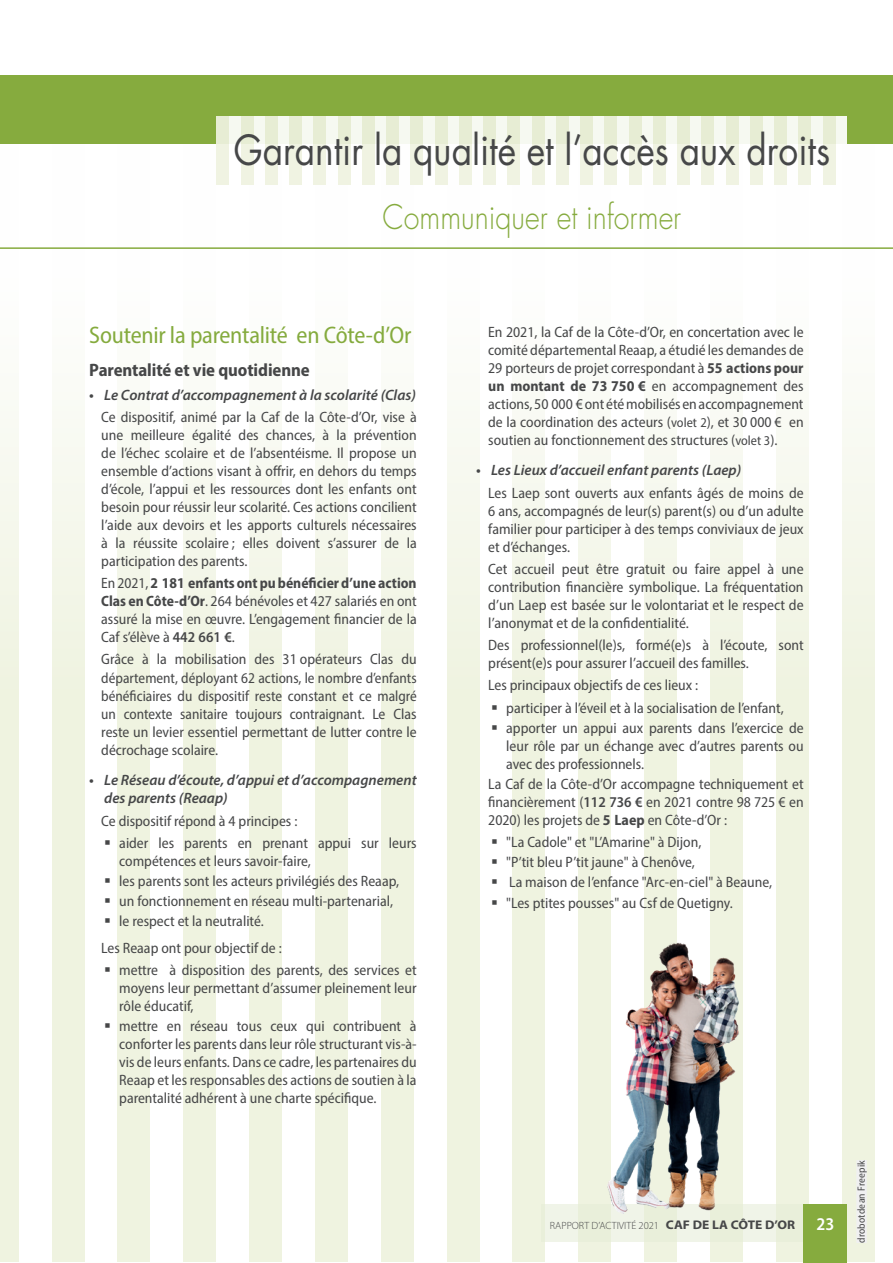
<style>
.page{position:relative;width:893px;height:1263px;background:#fff}
.page>*{position:absolute;margin:0;border:0;box-sizing:border-box;transform-origin:0 0}
.t1{font:40.5px "Futura Std";color:#464748;scale:.87 1}
.t2{font:300 33px "Futura Std";color:#86ab3e;scale:.87 1}
.t3{font:semi-condensed 24px "Myriad Pro";letter-spacing:-.01em;color:#85ab3e}
.t4{font:700 semi-condensed 18px "Myriad Pro";letter-spacing:-.005em;color:#464748}
.t5{font:600 semi-condensed 18px "Myriad Pro";color:#fff}
.t6{font:semi-condensed 15px/18px "Myriad Pro";color:#464748;text-align:justify}
.t7{font:italic 600 15px/18px "Myriad Pro";color:#464748}
.t8{font:300 10.5px "Myriad Pro";color:#464748}
.t9{font:semi-condensed 10.5px "Myriad Pro";letter-spacing:.02em;color:#464748}
.s1{font-weight:700}
.s2{font-weight:600}
.s3{font-size:13.5px}
.s4{font-weight:700;font-size:12.6px}
</style>
<div class="page">
<div style="left:0;top:144px;width:19px;height:1118px;background:linear-gradient(to bottom,#fdfdfb,#ebf0d7)"></div>
<div style="left:52px;top:144px;width:33px;height:1118px;background:linear-gradient(to bottom,#fdfdfb,#ebf0d7)"></div>
<div style="left:118px;top:144px;width:32px;height:1118px;background:linear-gradient(to bottom,#fdfdfb,#ebf0d7)"></div>
<div style="left:183px;top:144px;width:33px;height:1118px;background:linear-gradient(to bottom,#fdfdfb,#ebf0d7)"></div>
<div style="left:249px;top:144px;width:33px;height:1118px;background:linear-gradient(to bottom,#fcfdfa,#ebf0d8)"></div>
<div style="left:315px;top:144px;width:33px;height:1118px;background:linear-gradient(to bottom,#fcfdfa,#ebf0d8)"></div>
<div style="left:381px;top:144px;width:33px;height:1118px;background:linear-gradient(to bottom,#fcfdfa,#ebf0d8)"></div>
<div style="left:447px;top:144px;width:33px;height:1118px;background:linear-gradient(to bottom,#fcfdfa,#ebf0d8)"></div>
<div style="left:512px;top:144px;width:33px;height:1118px;background:linear-gradient(to bottom,#fcfdfa,#ebf0d8)"></div>
<svg style="left:578px;top:184px;width:33px;height:1078px"></svg>
<svg style="left:644px;top:184px;width:33px;height:1078px"></svg>
<svg style="left:710px;top:184px;width:33px;height:1078px"></svg>
<div style="left:776px;top:144px;width:33px;height:1118px;background:linear-gradient(to bottom,#fdfdfb,#eaefd6)"></div>
<div style="left:842px;top:144px;width:33px;height:1118px;background:linear-gradient(to bottom,#fdfdfb,#eaf0d7)"></div>
<div style="left:0;top:75px;width:893px;height:69px;background:#86ab3e"></div>
<svg style="left:229px;top:116px;width:618px;height:68px"></svg>
<svg style="left:217px;top:116px;width:12px;height:68px"></svg>
<svg style="left:241px;top:116px;width:12px;height:68px"></svg>
<svg style="left:265px;top:116px;width:12px;height:68px"></svg>
<svg style="left:289px;top:116px;width:13px;height:68px"></svg>
<svg style="left:314px;top:116px;width:12px;height:68px"></svg>
<svg style="left:338px;top:116px;width:12px;height:68px"></svg>
<svg style="left:362px;top:116px;width:12px;height:68px"></svg>
<svg style="left:386px;top:116px;width:13px;height:68px"></svg>
<svg style="left:411px;top:116px;width:12px;height:68px"></svg>
<svg style="left:435px;top:116px;width:12px;height:68px"></svg>
<svg style="left:459px;top:116px;width:12px;height:68px"></svg>
<svg style="left:483px;top:116px;width:13px;height:68px"></svg>
<svg style="left:508px;top:116px;width:12px;height:68px"></svg>
<svg style="left:532px;top:116px;width:12px;height:68px"></svg>
<svg style="left:556px;top:116px;width:12px;height:68px"></svg>
<svg style="left:580px;top:116px;width:13px;height:68px"></svg>
<svg style="left:605px;top:116px;width:12px;height:68px"></svg>
<svg style="left:629px;top:116px;width:12px;height:68px"></svg>
<svg style="left:653px;top:116px;width:12px;height:68px"></svg>
<svg style="left:678px;top:116px;width:12px;height:68px"></svg>
<svg style="left:702px;top:116px;width:12px;height:68px"></svg>
<svg style="left:726px;top:116px;width:12px;height:68px"></svg>
<svg style="left:750px;top:116px;width:12px;height:68px"></svg>
<svg style="left:775px;top:116px;width:12px;height:68px"></svg>
<svg style="left:799px;top:116px;width:12px;height:68px"></svg>
<svg style="left:823px;top:116px;width:12px;height:68px"></svg>
<div style="left:541px;top:1205px;width:263px;height:37px;background:#e6ecd7"></div>
<div style="left:803px;top:1205px;width:44px;height:58px;background:#86ab3e"></div>
<hr style="left:0;top:247px;width:893px;height:2px;background:#86ab3e">
<img style="left:547px;top:895px;width:231px;height:347px">
<div style="left:856px;top:1160px;width:11px;height:83px;background:#f0f0f1"></div>
<h1 class="t1" style="left:234px;top:124px;width:687px">Garantir la qualité et l’accès aux droits</h1>
<h2 class="t2" style="left:383px;top:197px;width:345px">Communiquer et informer</h2>
<h3 class="t3" style="left:89px;top:321px;width:324px">Soutenir la parentalité en Côte-d’Or</h3>
<p class="t4" style="left:89px;top:359px;width:222px">Parentalité et vie quotidienne</p>
<p class="t7" style="left:89px;top:385px;width:328px">• Le Contrat d’accompagnement à la scolarité (Clas)</p>
<p class="t6" style="left:101px;top:408px;width:317px">Ce dispositif, animé par la Caf de la Côte-d’Or, vise à une meilleure égalité des chances, à la prévention de l’échec scolaire et de l’absentéisme. Il propose un ensemble d’actions visant à offrir, en dehors du temps d’école, l’appui et les ressources dont les enfants ont besoin pour réussir leur scolarité. Ces actions concilient l’aide aux devoirs et les apports culturels nécessaires à la réussite scolaire ; elles doivent s’assurer de la participation des parents.</p>
<p class="t6" style="left:101px;top:574px;width:317px">En 2021, <span class="s1">2 181 enfants ont pu bénéficier d’une action Clas en Côte-d’Or</span>. 264 bénévoles et 427 salariés en ont assuré la mise en œuvre. L’engagement financier de la Caf s’élève à <span class="s2">442 661 €</span>.</p>
<p class="t6" style="left:101px;top:650px;width:317px">Grâce à la mobilisation des 31 opérateurs Clas du département, déployant 62 actions, le nombre d’enfants bénéficiaires du dispositif reste constant et ce malgré un contexte sanitaire toujours contraignant. Le Clas reste un levier essentiel permettant de lutter contre le décrochage scolaire.</p>
<p class="t7" style="left:104px;top:771px;width:314px;text-indent:-15px">• Le Réseau d’écoute, d’appui et d’accompagnement des parents (Reaap)</p>
<p class="t6" style="left:119px;top:809px;width:299px;line-height:22.2px;text-indent:-18px">Ce dispositif répond à 4 principes :<br>aider les parents en prenant appui sur leurs</p>
<p class="t6" style="left:119px;top:850px;width:281px;line-height:20.1px;text-align:left">compétences et leurs savoir-faire,<br>les parents sont les acteurs privilégiés des Reaap, un fonctionnement en réseau multi-partenarial, le respect et la neutralité.</p>
<p class="t6" style="left:119px;top:936px;width:299px;line-height:22.2px;text-indent:-18px">Les Reaap ont pour objectif de :<br>mettre à disposition des parents, des services et</p>
<p class="t6" style="left:119px;top:979px;width:299px">moyens leur permettant d’assumer pleinement leur rôle éducatif,</p>
<p class="t6" style="left:119px;top:1017px;width:299px">mettre en réseau tous ceux qui contribuent à conforter les parents dans leur rôle structurant vis-à&shy;vis de leurs enfants. Dans ce cadre, les partenaires du Reaap et les responsables des actions de soutien à la parentalité adhérent à une charte spécifique.</p>
<p class="t6" style="left:488px;top:322px;width:317px">En 2021, la Caf de la Côte-d’Or, en concertation avec le comité départemental Reaap, a étudié les demandes de 29 porteurs de projet correspondant à <span class="s1">55 actions pour un montant de 73 750 €</span> en accompagnement des actions, 50 000 € ont été mobilisés en accompagnement de la coordination des acteurs (<span class="s3">volet 2</span>), et 30 000 € en soutien au fonctionnement des structures (<span class="s3">volet 3</span>).</p>
<p class="t7" style="left:476px;top:461px;width:267px">• Les Lieux d’accueil enfant parents (Laep)</p>
<p class="t6" style="left:488px;top:483px;width:317px">Les Laep sont ouverts aux enfants âgés de moins de 6 ans, accompagnés de leur(s) parent(s) ou d’un adulte familier pour participer à des temps conviviaux de jeux et d’échanges.</p>
<p class="t6" style="left:488px;top:560px;width:317px">Cet accueil peut être gratuit ou faire appel à une contribution financière symbolique. La fréquentation d’un Laep est basée sur le volontariat et le respect de l’anonymat et de la confidentialité.</p>
<p class="t6" style="left:488px;top:636px;width:317px">Des professionnel(le)s, formé(e)s à l’écoute, sont présent(e)s pour assurer l’accueil des familles.</p>
<p class="t6" style="left:506px;top:674px;width:279px;line-height:22.2px;text-indent:-18px">Les principaux objectifs de ces lieux :<br>participer à l’éveil et à la socialisation de l’enfant,</p>
<p class="t6" style="left:506px;top:718px;width:299px">apporter un appui aux parents dans l’exercice de leur rôle par un échange avec d’autres parents ou avec des professionnels.</p>
<p class="t6" style="left:488px;top:775px;width:317px">La Caf de la Côte-d’Or accompagne techniquement et financièrement (<span class="s2">112 736 €</span> en 2021 contre 98 725 € en 2020) les projets de <span class="s1">5 Laep</span> en Côte-d’Or :</p>
<p class="t6" style="left:506px;top:832px;width:267px;line-height:20.1px;text-align:left">"La Cadole" et "L’Amarine" à Dijon,<br>"P’tit bleu P’tit jaune" à Chenôve,<br>La maison de l’enfance "Arc-en-ciel" à Beaune, "Les ptites pousses" au Csf de Quetigny.</p>
<p class="t8" style="left:550px;top:1219px;width:247px">RAPPORT D’ACTIVITÉ 2021 <span class="s4">CAF DE LA CÔTE D’OR</span></p>
<p class="t5" style="left:816px;top:1212px;width:19px">23</p>
<p class="t9" style="left:855px;top:1243px;width:84px;rotate:-90deg">drobotdean Freepik</p>
</div>
